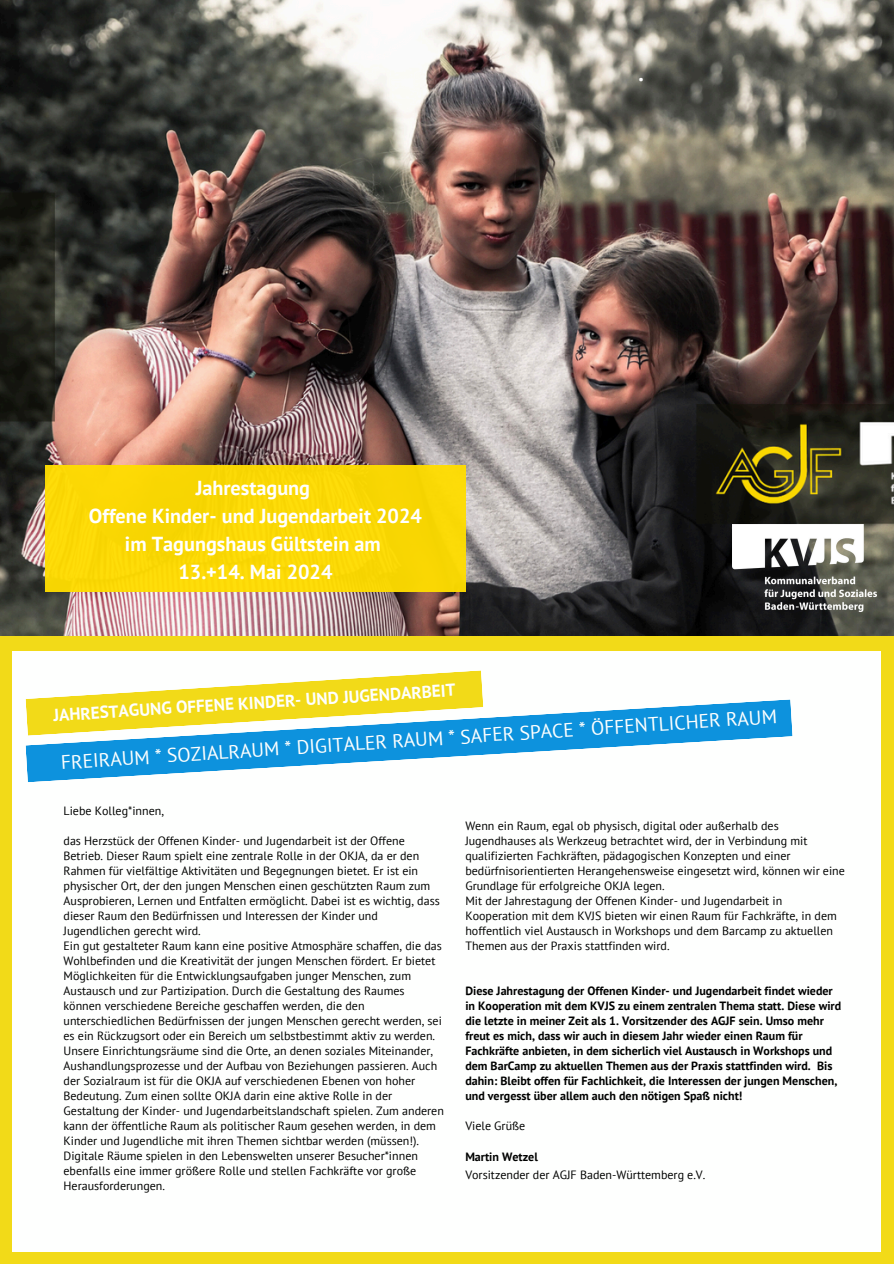
<style>
.page{position:relative;width:894px;height:1264px;background:#fff}
.page>*{position:absolute;margin:0;border:0;box-sizing:border-box;transform-origin:0 0}
.t1{font:700 20.85px "Open Sans";color:#fff}
.t2{font:700 20.25px/28.2px "PT Sans";color:#fff;text-align:center}
.t3{font:19.5px "PT Sans";color:#fefffe}
.t4{font:700 17.1px "PT Sans";color:#fefffe}
.t5{font:12px/15px "PT Sans";color:#000}
.t6{font:700 12px/15px "PT Sans";color:#000}
</style>
<div class="page">
<div style="left:0;top:0;width:893px;height:1263px;background:#f2da18"></div>
<img style="left:0;top:0;width:893px;height:636px">
<img style="left:217px;top:61px;width:169px;height:104px">
<svg style="left:0;top:465px;width:424px;height:149px;background:#8a7575"></svg>
<svg style="left:386px;top:51px;width:498px;height:124px;background:#837c72"></svg>
<div style="left:13px;top:651px;width:867px;height:600px;background:#fefffe"></div>
<svg style="left:29px;top:670px;width:454px;height:29px"></svg>
<svg style="left:25px;top:699px;width:767px;height:83px"></svg>
<img style="left:732px;top:524px;width:144px;height:87px">
<div style="left:45px;top:465px;width:420px;height:127px;background:#fd0"></div>
<h4 class="t2" style="left:89px;top:473px;width:334px">Jahrestagung<br>Offene Kinder- und Jugendarbeit 2024 im Tagungshaus Gültstein am<br>13.+14. Mai 2024</h4>
<p class="t1" style="left:638px;top:59px;width:7px">.</p>
<p class="t4" style="left:53px;top:705px;width:404px;rotate:-4deg">JAHRESTAGUNG OFFENE KINDER- UND JUGENDARBEIT</p>
<p class="t3" style="left:60px;top:751px;width:718px;rotate:-4deg">FREIRAUM * SOZIALRAUM * DIGITALER RAUM * SAFER SPACE * ÖFFENTLICHER RAUM</p>
<h2 class="t5" style="left:63px;top:802px;width:102px">Liebe Kolleg*innen,</h2>
<p class="t5" style="left:63px;top:832px;width:377px">das Herzstück der Offenen Kinder- und Jugendarbeit ist der Offene Betrieb. Dieser Raum spielt eine zentrale Rolle in der OKJA, da er den Rahmen für vielfältige Aktivitäten und Begegnungen bietet. Er ist ein physischer Ort, der den jungen Menschen einen geschützten Raum zum Ausprobieren, Lernen und Entfalten ermöglicht. Dabei ist es wichtig, dass dieser Raum den Bedürfnissen und Interessen der Kinder und Jugendlichen gerecht wird.</p>
<h3 class="t5" style="left:63px;top:937px;width:380px">Ein gut gestalteter Raum kann eine positive Atmosphäre schaffen, die das Wohlbefinden und die Kreativität der jungen Menschen fördert. Er bietet Möglichkeiten für die Entwicklungsaufgaben junger Menschen, zum Austausch und zur Partizipation. Durch die Gestaltung des Raumes können verschiedene Bereiche geschaffen werden, die den unterschiedlichen Bedürfnissen der jungen Menschen gerecht werden, sei es ein Rückzugsort oder ein Bereich um selbstbestimmt aktiv zu werden.</h3>
<h1 class="t5" style="left:63px;top:1042px;width:382px">Unsere Einrichtungsräume sind die Orte, an denen soziales Miteinander, Aushandlungsprozesse und der Aufbau von Beziehungen passieren. Auch der Sozialraum ist für die OKJA auf verschiedenen Ebenen von hoher Bedeutung. Zum einen sollte OKJA darin eine aktive Rolle in der Gestaltung der Kinder- und Jugendarbeitslandschaft spielen. Zum anderen kann der öffentliche Raum als politischer Raum gesehen werden, in dem Kinder und Jugendliche mit ihren Themen sichtbar werden (müssen!).<br>Digitale Räume spielen in den Lebenswelten unserer Besucher*innen ebenfalls eine immer größere Rolle und stellen Fachkräfte vor große Herausforderungen.</h1>
<p class="t5" style="left:465px;top:817px;width:381px">Wenn ein Raum, egal ob physisch, digital oder außerhalb des Jugendhauses als Werkzeug betrachtet wird, der in Verbindung mit qualifizierten Fachkräften, pädagogischen Konzepten und einer bedürfnisorientierten Herangehensweise eingesetzt wird, können wir eine Grundlage für erfolgreiche OKJA legen.</p>
<p class="t5" style="left:465px;top:892px;width:373px">Mit der Jahrestagung der Offenen Kinder- und Jugendarbeit in Kooperation mit dem KVJS bieten wir einen Raum für Fachkräfte, in dem hoffentlich viel Austausch in Workshops und dem Barcamp zu aktuellen Themen aus der Praxis stattfinden wird.</p>
<p class="t6" style="left:465px;top:982px;width:377px">Diese Jahrestagung der Offenen Kinder- und Jugendarbeit findet wieder in Kooperation mit dem KVJS zu einem zentralen Thema statt. Diese wird die letzte in meiner Zeit als 1. Vorsitzender des AGJF sein. Umso mehr freut es mich, dass wir auch in diesem Jahr wieder einen Raum für Fachkräfte anbieten, in dem sicherlich viel Austausch in Workshops und dem BarCamp zu aktuellen Themen aus der Praxis stattfinden wird. Bis dahin: Bleibt offen für Fachlichkeit, die Interessen der jungen Menschen, und vergesst über allem auch den nötigen Spaß nicht!</p>
<p class="t5" style="left:465px;top:1117px;width:62px">Viele Grüße</p>
<p class="t6" style="left:465px;top:1148px;width:74px">Martin Wetzel</p>
<p class="t5" style="left:465px;top:1166px;width:241px">Vorsitzender der AGJF Baden-Württemberg e.V.</p>
</div>
